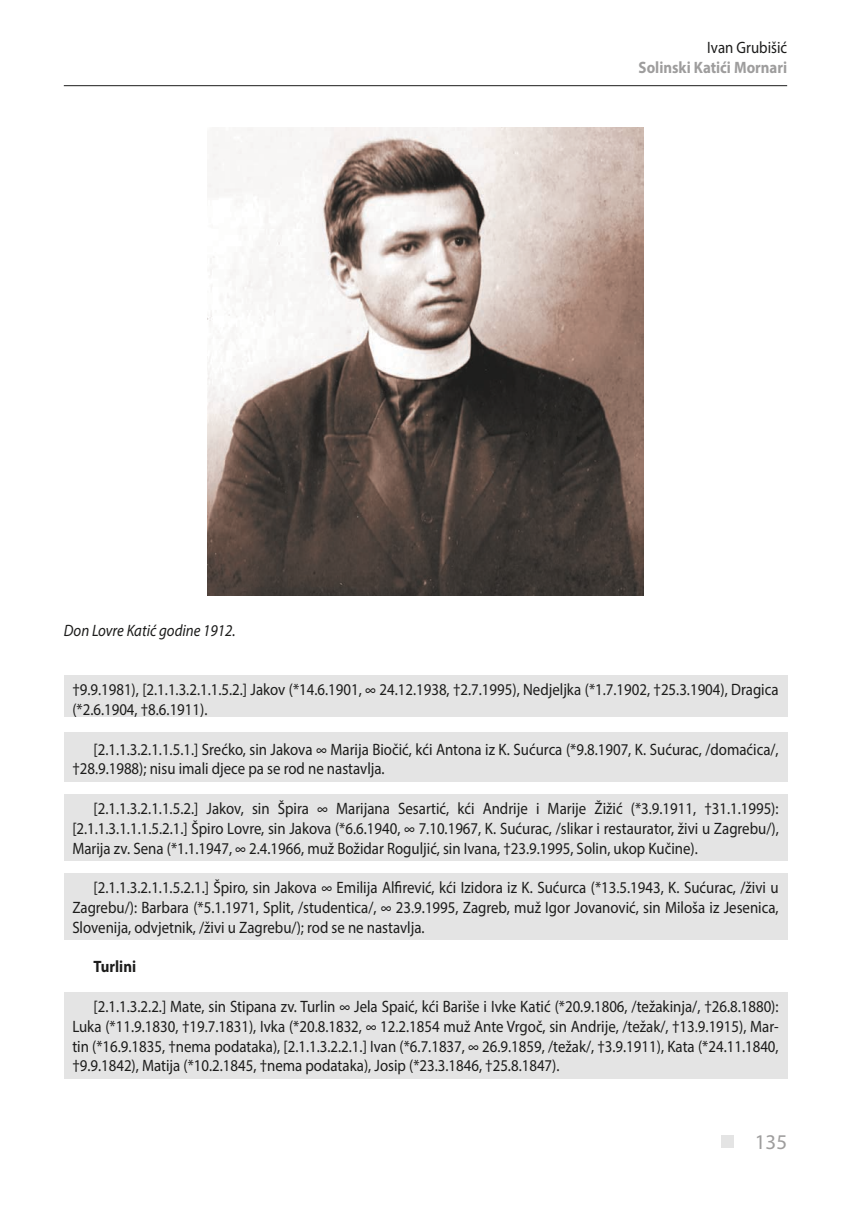
<style>
.page{position:relative;width:851px;height:1212px;background:#fff}
.page>*{position:absolute;margin:0;border:0;box-sizing:border-box;transform-origin:0 0}
.t1{font:21px "Myriad Pro";color:#9e9d9d}
.t2{font:16.5px/19.8px "Myriad Pro";color:#1c1c1b;text-align:justify;scale:.9 1}
.t3{font:italic 16.5px "Myriad Pro";color:#1c1c1b;scale:.9 1}
.t4{font:700 16.5px "Myriad Pro";color:#9e9d9d;scale:.9 1}
.t5{font:700 16.5px "Myriad Pro";color:#1c1c1b;scale:.9 1}
</style>
<div class="page">
<hr style="left:64px;top:85px;width:723px;height:1px;background:#1c1c1b">
<div style="left:721px;top:1135px;width:12px;height:13px;background:#e4e4e4"></div>
<div style="left:64px;top:873px;width:723px;height:67px;background:#e4e4e4"></div>
<div style="left:64px;top:992px;width:723px;height:87px;background:#e4e4e4"></div>
<div style="left:64px;top:794px;width:723px;height:67px;background:#e4e4e4"></div>
<div style="left:64px;top:732px;width:723px;height:50px;background:#e4e4e4"></div>
<div style="left:64px;top:675px;width:723px;height:42px;background:#e4e4e4"></div>
<img style="left:207px;top:128px;width:436px;height:468px">
<p class="t3" style="left:64px;top:620px;width:192px">Don Lovre Katić godine 1912.</p>
<p class="t2" style="left:707px;top:37px;width:90px">Ivan Grubišić</p>
<p class="t4" style="left:638px;top:56px;width:166px">Solinski Katići Mornari</p>
<p class="t2" style="left:72px;top:679px;width:786px">†9.9.1981), [2.1.1.3.2.1.1.5.2.] Jakov (*14.6.1901, ∞ 24.12.1938, †2.7.1995), Nedjeljka (*1.7.1902, †25.3.1904), Dragica (*2.6.1904, †8.6.1911).</p>
<p class="t2" style="left:72px;top:739px;width:786px;text-indent:21px">[2.1.1.3.2.1.1.5.1.] Srećko, sin Jakova ∞ Marija Biočić, kći Antona iz K. Sućurca (*9.8.1907, K. Sućurac, /domaćica/, †28.9.1988); nisu imali djece pa se rod ne nastavlja.</p>
<p class="t2" style="left:72px;top:798px;width:786px;text-indent:21px">[2.1.1.3.2.1.1.5.2.] Jakov, sin Špira ∞ Marijana Sesartić, kći Andrije i Marije Žižić (*3.9.1911, †31.1.1995): [2.1.1.3.1.1.1.5.2.1.] Špiro Lovre, sin Jakova (*6.6.1940, ∞ 7.10.1967, K. Sućurac, /slikar i restaurator, živi u Zagrebu/), Marija zv. Sena (*1.1.1947, ∞ 2.4.1966, muž Božidar Roguljić, sin Ivana, †23.9.1995, Solin, ukop Kučine).</p>
<p class="t2" style="left:72px;top:877px;width:786px;text-indent:21px">[2.1.1.3.2.1.1.5.2.1.] Špiro, sin Jakova ∞ Emilija Alfirević, kći Izidora iz K. Sućurca (*13.5.1943, K. Sućurac, /živi u Zagrebu/): Barbara (*5.1.1971, Split, /studentica/, ∞ 23.9.1995, Zagreb, muž Igor Jovanović, sin Miloša iz Jesenica, Slovenija, odvjetnik, /živi u Zagrebu/); rod se ne nastavlja.</p>
<p class="t5" style="left:94px;top:956px;width:49px">Turlini</p>
<p class="t2" style="left:72px;top:996px;width:786px;text-indent:21px">[2.1.1.3.2.2.] Mate, sin Stipana zv. Turlin ∞ Jela Spaić, kći Bariše i Ivke Katić (*20.9.1806, /težakinja/, †26.8.1880):<br>Luka (*11.9.1830, †19.7.1831), Ivka (*20.8.1832, ∞ 12.2.1854 muž Ante Vrgoč, sin Andrije, /težak/, †13.9.1915), Mar&shy;tin (*16.9.1835, †nema podataka), [2.1.1.3.2.2.1.] Ivan (*6.7.1837, ∞ 26.9.1859, /težak/, †3.9.1911), Kata (*24.11.1840, †9.9.1842), Matija (*10.2.1845, †nema podataka), Josip (*23.3.1846, †25.8.1847).</p>
<p class="t1" style="left:754px;top:1128px;width:34px">135</p>
</div>
